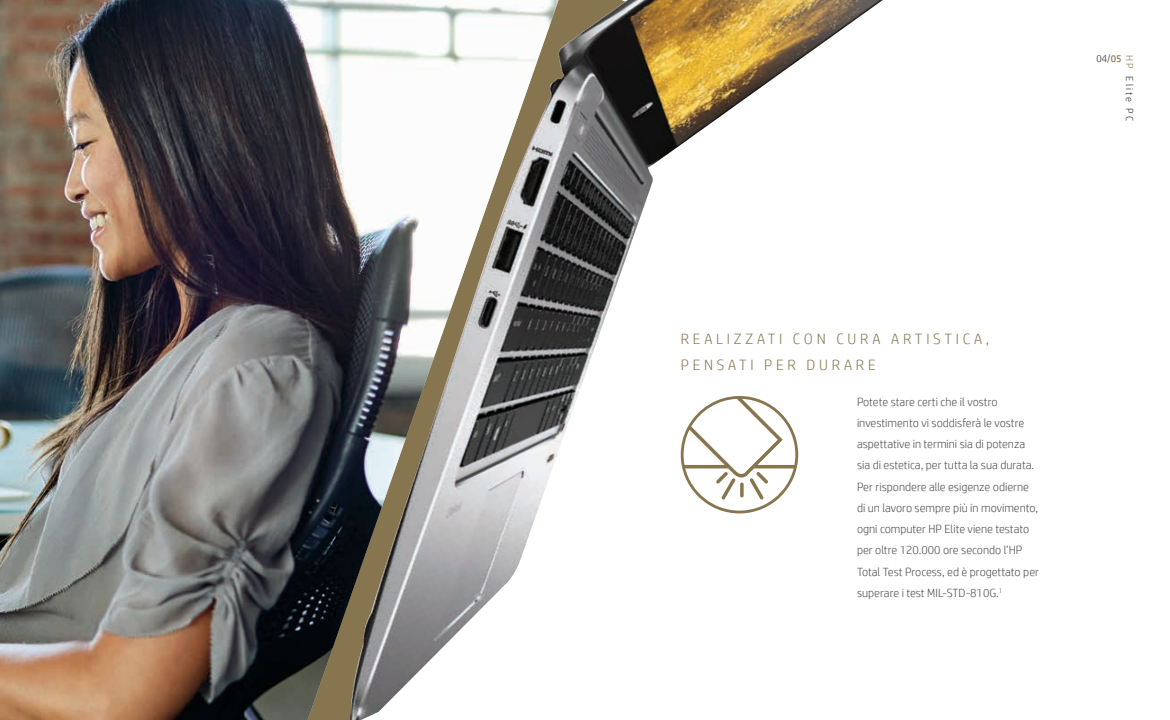
<style>
.page{position:relative;width:1170px;height:720px;background:#fff}
.page>*{position:absolute;margin:0;border:0;box-sizing:border-box;transform-origin:0 0}
.t1{font:300 15px "HP Simplified";letter-spacing:.25em;color:#87754f}
.t2{font:300 11.88px/21.2px "HP Simplified";color:#4b4c4d}
.t3{font:300 10px "HP Simplified";letter-spacing:.21em;color:#231f20}
.s1{font-weight:400;color:#87754f}
.s2{color:#87754f}
</style>
<div class="page">
<img style="left:0;top:0;width:350px;height:720px">
<img style="left:350px;top:0;width:533px;height:720px">
<p class="t3" style="left:1097px;top:52px;width:26px">04/<span class="s1">05</span></p>
<p class="t3" style="left:1136px;top:55px;width:68px;rotate:90deg"><span class="s2">HP</span> Elite PC</p>
<p class="t1" style="left:681px;top:329px;width:310px">REALIZZATI CON CURA ARTISTICA,</p>
<p class="t1" style="left:681px;top:355px;width:196px">PENSATI PER DURARE</p>
<p class="t2" style="left:857px;top:391px;width:184px">Potete stare certi che il vostro investimento vi soddisferà le vostre aspettative in termini sia di potenza sia di estetica, per tutta la sua durata.<br>Per rispondere alle esigenze odierne di un lavoro sempre più in movimento, ogni computer HP Elite viene testato per oltre 120.000 ore secondo l’HP Total Test Process, ed è progettato per superare i test MIL-STD-810G.<sup>1</sup></p>
</div>
